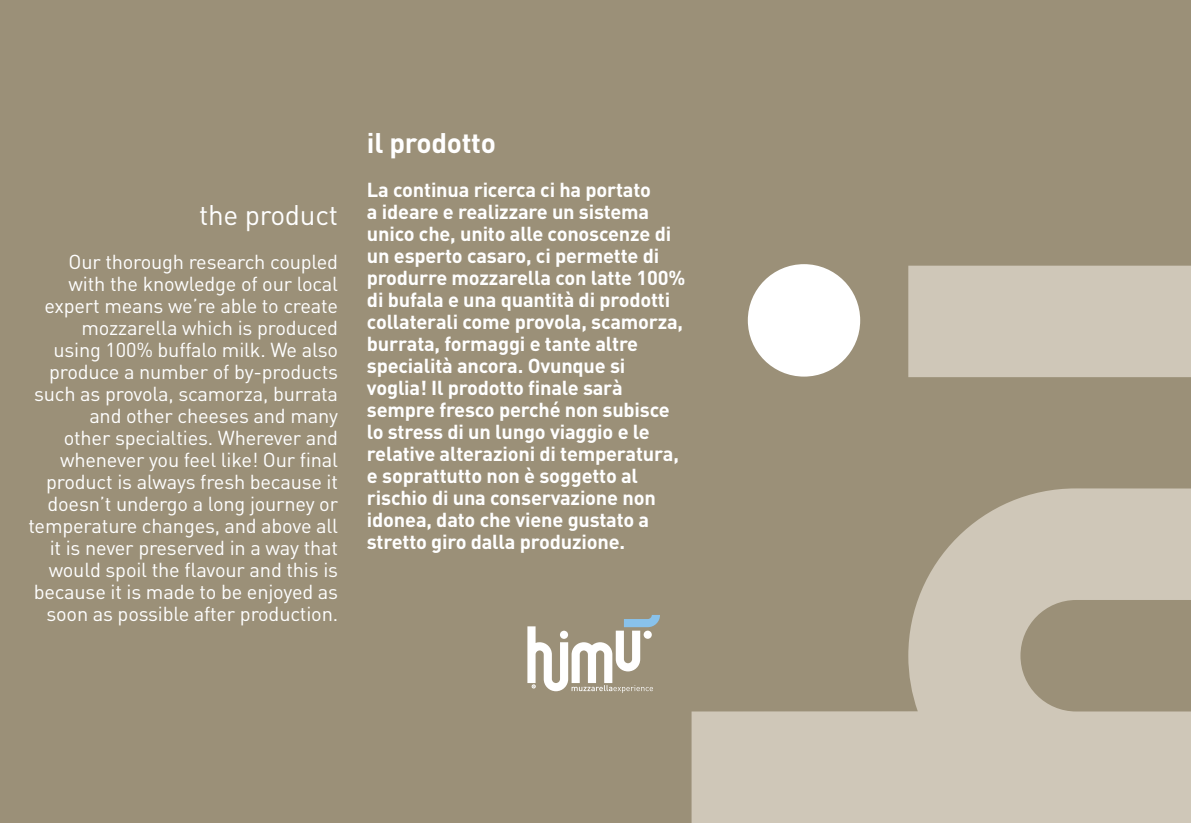
<style>
.page{position:relative;width:1191px;height:823px;background:#fff}
.page>*{position:absolute;margin:0;border:0;box-sizing:border-box;transform-origin:0 0}
.t1{font:28px "DIN";letter-spacing:-.01em;color:#fff}
.t2{font:700 28px "DIN";letter-spacing:-.01em;color:#fff}
.t3{font:700 20px/22px "DIN";letter-spacing:-.01em;color:#fff}
.t4{font:20px/22px "DIN";letter-spacing:-.01em;color:#fff;text-align:right}
</style>
<div class="page">
<div style="left:0;top:0;width:1191px;height:822px;background:#9b9078"></div>
<svg style="left:527px;top:615px;width:133px;height:77px"></svg>
<svg style="left:691px;top:265px;width:500px;height:557px"></svg>
<h1 class="t1" style="left:199px;top:197px;width:140px">the product</h1>
<p class="t4" style="left:28px;top:250px;width:311px">Our thorough research coupled with the knowledge of our local expert means we’re able to create mozzarella which is produced<br>using 100% buffalo milk. We also produce a number of by-products such as provola, scamorza, burrata and other cheeses and many<br>other specialties. Wherever and whenever you feel like! Our final product is always fresh because it doesn’t undergo a long journey or temperature changes, and above all it is never preserved in a way that would spoil the flavour and this is because it is made to be enjoyed as soon as possible after production.</p>
<h1 class="t2" style="left:367px;top:124px;width:130px">il prodotto</h1>
<p class="t3" style="left:367px;top:177px;width:320px">La continua ricerca ci ha portato<br>a ideare e realizzare un sistema unico che, unito alle conoscenze di un esperto casaro, ci permette di produrre mozzarella con latte 100% di bufala e una quantità di prodotti collaterali come provola, scamorza, burrata, formaggi e tante altre specialità ancora. Ovunque si voglia! Il prodotto finale sarà sempre fresco perché non subisce lo stress di un lungo viaggio e le relative alterazioni di temperatura, e soprattutto non è soggetto al rischio di una conservazione non idonea, dato che viene gustato a stretto giro dalla produzione.</p>
</div>
